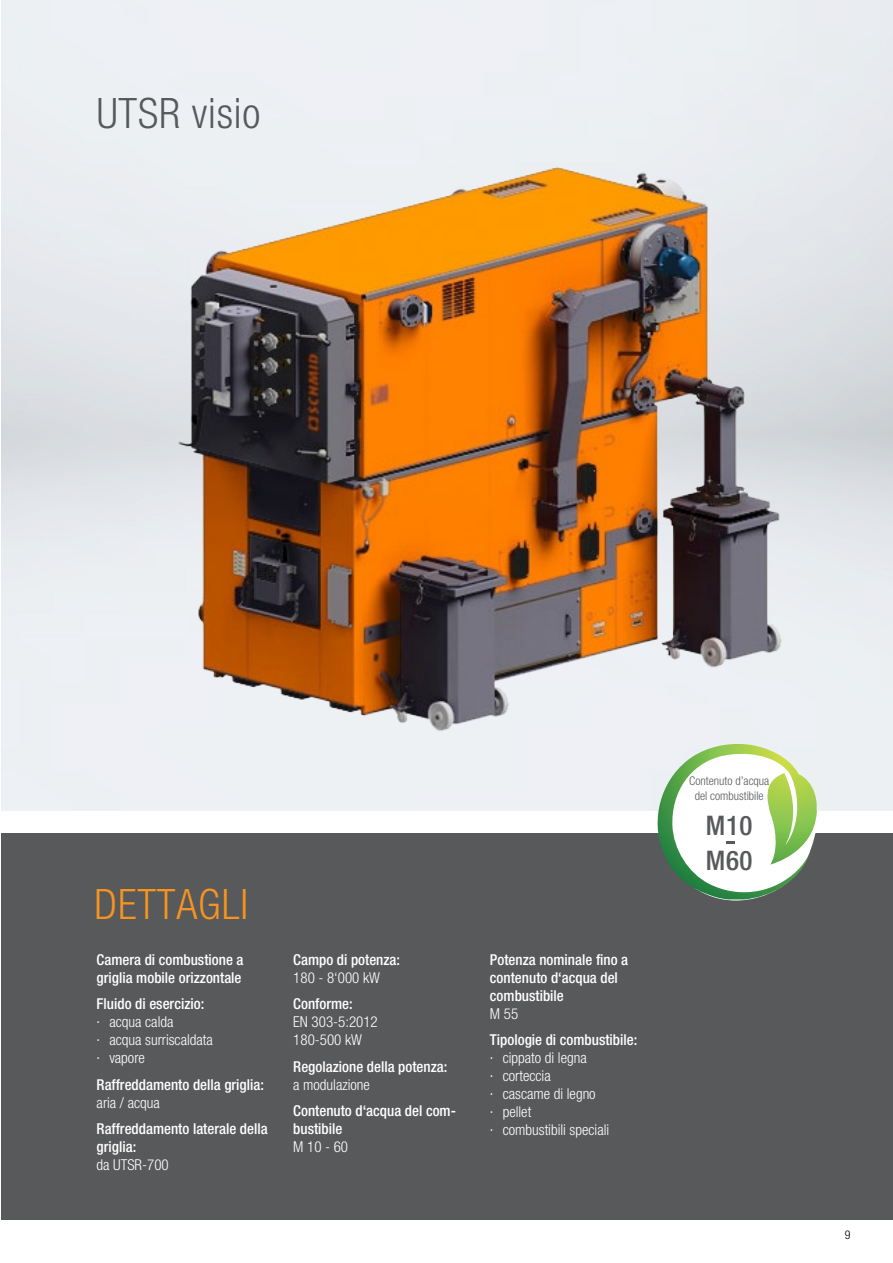
<style>
.page{position:relative;width:893px;height:1263px;background:#fff}
.page>*{position:absolute;margin:0;border:0;box-sizing:border-box;transform-origin:0 0}
.t1{font:300 condensed 42px "Helvetica Neue";letter-spacing:.02em;color:#58595b}
.t2{font:300 condensed 42px "Helvetica Neue";letter-spacing:.02em;color:#f7941e}
.t3{font:500 condensed 27px/34.5px "Helvetica Neue";letter-spacing:.02em;color:#58595b}
.t4{font:500 condensed 15px/18px "Helvetica Neue";color:#fff}
.t5{font:300 condensed 15px/18px "Helvetica Neue";color:#fff}
.t6{font:300 condensed 12px/15px "Helvetica Neue";color:#58595b;text-align:center}
.t7{font:300 condensed 12px "Helvetica Neue";color:#000}
</style>
<div class="page">
<img style="left:177px;top:162px;width:610px;height:573px">
<div style="left:1px;top:833px;width:892px;height:387px;background:#58595b"></div>
<svg style="left:651px;top:744px;width:167px;height:156px"></svg>
<h1 class="t1" style="left:97px;top:89px;width:165px">UTSR visio</h1>
<h1 class="t2" style="left:95px;top:880px;width:155px">DETTAGLI</h1>
<p class="t4" style="left:97px;top:950px;width:148px">Camera di combustione a griglia mobile orizzontale</p>
<p class="t4" style="left:97px;top:995px;width:109px">Fluido di esercizio:</p>
<p class="t5" style="left:97px;top:1013px;width:118px">· acqua calda<br>· acqua surriscaldata · vapore</p>
<p class="t4" style="left:97px;top:1075px;width:169px">Raffreddamento della griglia:</p>
<p class="t5" style="left:97px;top:1093px;width:65px">aria / acqua</p>
<p class="t4" style="left:97px;top:1120px;width:173px">Raffreddamento laterale della griglia:</p>
<p class="t5" style="left:97px;top:1156px;width:74px">da UTSR-700</p>
<p class="t4" style="left:293px;top:950px;width:108px">Campo di potenza:</p>
<p class="t5" style="left:293px;top:968px;width:88px">180 - 8‘000 kW</p>
<p class="t4" style="left:293px;top:995px;width:61px">Conforme:</p>
<p class="t5" style="left:293px;top:1013px;width:86px">EN 303-5:2012<br>180-500 kW</p>
<p class="t4" style="left:293px;top:1057px;width:156px">Regolazione della potenza:</p>
<p class="t5" style="left:293px;top:1075px;width:78px">a modulazione</p>
<p class="t4" style="left:293px;top:1102px;width:164px">Contenuto d‘acqua del com&shy;bustibile</p>
<p class="t5" style="left:293px;top:1138px;width:56px">M 10 - 60</p>
<p class="t4" style="left:490px;top:950px;width:140px">Potenza nominale fino a contenuto d‘acqua del combustibile</p>
<p class="t5" style="left:490px;top:1004px;width:30px">M 55</p>
<p class="t4" style="left:490px;top:1031px;width:149px">Tipologie di combustibile:</p>
<p class="t5" style="left:490px;top:1049px;width:121px">· cippato di legna<br>· corteccia<br>· cascame di legno<br>· pellet<br>· combustibili speciali</p>
<p class="t6" style="left:689px;top:774px;width:82px">Contenuto d’acqua del combustibile</p>
<h2 class="t3" style="left:706px;top:808px;width:48px">M10<br>M60</h2>
<p class="t7" style="left:845px;top:1228px;width:7px">9</p>
</div>
